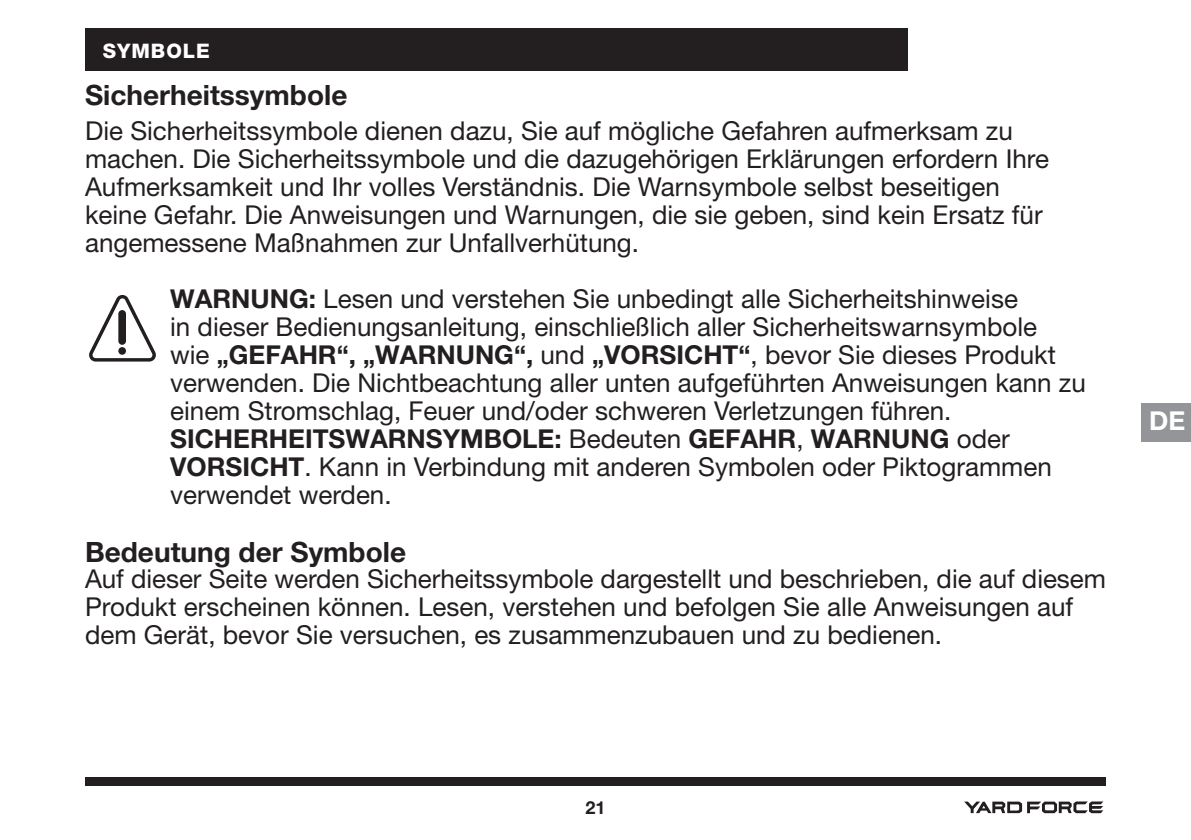
<style>
.page{position:relative;width:1191px;height:840px;background:#fff}
.page>*{position:absolute;margin:0;border:0;box-sizing:border-box;transform-origin:0 0}
.t1{font:700 28px "Helvetica Neue LT Std";color:#231f20}
.t2{font:26px/28px "Helvetica Neue LT Std";color:#231f20}
.t3{font:700 26px "Helvetica Neue LT Pro";color:#fff}
.t4{font:800 20px "Helvetica Neue LT Pro";letter-spacing:.05em;color:#fff}
.t5{font:700 18px "Helvetica Neue LT Std";color:#231f20}
.s1{font-weight:700}
</style>
<div class="page">
<div style="left:85px;top:776px;width:1021px;height:8px;background:#231f20"></div>
<svg style="left:964px;top:801px;width:139px;height:11px"></svg>
<svg style="left:89px;top:295px;width:67px;height:66px"></svg>
<div style="left:1141px;top:403px;width:49px;height:38px;background:#939598"></div>
<div style="left:85px;top:29px;width:822px;height:42px;background:#231f20"></div>
<p class="t4" style="left:103px;top:39px;width:109px">SYMBOLE</p>
<p class="t1" style="left:85px;top:78px;width:264px">Sicherheitssymbole</p>
<p class="t2" style="left:85px;top:116px;width:965px">Die Sicherheitssymbole dienen dazu, Sie auf mögliche Gefahren aufmerksam zu machen. Die Sicherheitssymbole und die dazugehörigen Erklärungen erfordern Ihre Aufmerksamkeit und Ihr volles Verständnis. Die Warnsymbole selbst beseitigen keine Gefahr. Die Anweisungen und Warnungen, die sie geben, sind kein Ersatz für angemessene Maßnahmen zur Unfallverhütung.</p>
<p class="t2" style="left:170px;top:284px;width:917px"><span class="s1">WARNUNG:</span> Lesen und verstehen Sie unbedingt alle Sicherheitshinweise<br>in dieser Bedienungsanleitung, einschließlich aller Sicherheitswarnsymbole<br>wie <span class="s1">„GEFAHR“, „WARNUNG“,</span> und <span class="s1">„VORSICHT“</span>, bevor Sie dieses Produkt verwenden. Die Nichtbeachtung aller unten aufgeführten Anweisungen kann zu einem Stromschlag, Feuer und/oder schweren Verletzungen führen.</p>
<p class="t2" style="left:170px;top:424px;width:883px"><span class="s1">SICHERHEITSWARNSYMBOLE:</span> Bedeuten <span class="s1">GEFAHR</span>, <span class="s1">WARNUNG</span> oder<br><span class="s1">VORSICHT</span>. Kann in Verbindung mit anderen Symbolen oder Piktogrammen verwendet werden.</p>
<p class="t1" style="left:85px;top:534px;width:322px">Bedeutung der Symbole</p>
<p class="t2" style="left:85px;top:564px;width:1022px">Auf dieser Seite werden Sicherheitssymbole dargestellt und beschrieben, die auf diesem<br>Produkt erscheinen können. Lesen, verstehen und befolgen Sie alle Anweisungen auf dem Gerät, bevor Sie versuchen, es zusammenzubauen und zu bedienen.</p>
<p class="t3" style="left:1149px;top:404px;width:38px">DE</p>
<p class="t5" style="left:585px;top:796px;width:22px">21</p>
</div>
